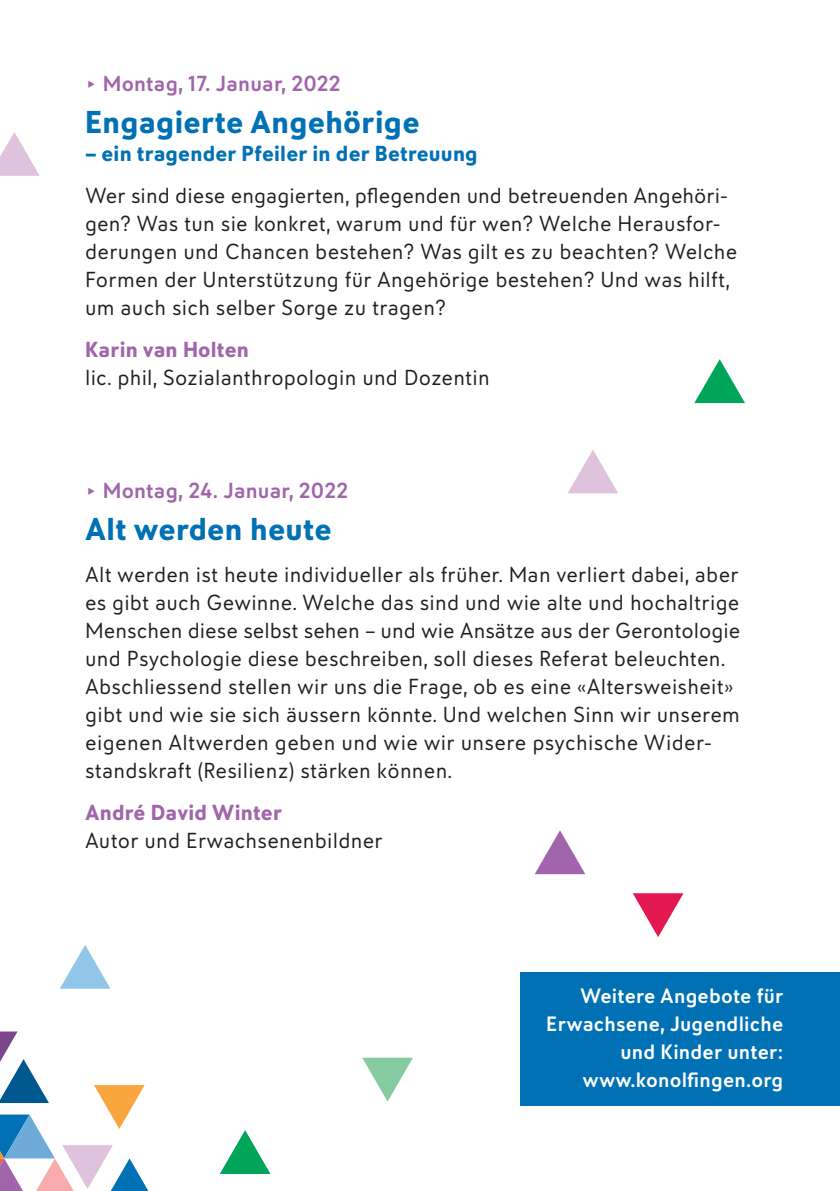
<style>
.page{position:relative;width:840px;height:1191px;background:#fff}
.page>*{position:absolute;margin:0;border:0;box-sizing:border-box;transform-origin:0 0}
.t1{font:700 32px "Infoma";letter-spacing:.01em;color:#0071b4}
.t2{font:22px/28px "Infoma";letter-spacing:.01em;color:#231f20}
.t3{font:600 22px "Infoma";letter-spacing:.01em;color:#a065aa}
.t4{font:700 22px "Infoma";letter-spacing:.01em;color:#0071b4}
.t5{font:700 22px "Infoma";letter-spacing:.01em;color:#a065aa}
.t6{font:600 21px/28px "Infoma";letter-spacing:.01em;color:#fff;text-align:right}
.s1{font-weight:400}
</style>
<div class="page">
<div style="left:520px;top:972px;width:319px;height:134px;background:#0071b4"></div>
<svg style="left:633px;top:893px;width:50px;height:44px"></svg>
<svg style="left:362px;top:1057px;width:50px;height:44px"></svg>
<svg style="left:60px;top:945px;width:50px;height:43px"></svg>
<svg style="left:535px;top:830px;width:50px;height:44px"></svg>
<svg style="left:220px;top:1130px;width:50px;height:44px"></svg>
<svg style="left:0;top:132px;width:40px;height:44px"></svg>
<svg style="left:0;top:1031px;width:148px;height:160px"></svg>
<svg style="left:568px;top:450px;width:50px;height:43px"></svg>
<svg style="left:694px;top:359px;width:50px;height:44px"></svg>
<p class="t3" style="left:85px;top:68px;width:257px"><span class="s1">►</span> Montag, 17. Januar, 2022</p>
<h1 class="t1" style="left:85px;top:100px;width:336px">Engagierte Angehörige</h1>
<p class="t4" style="left:85px;top:138px;width:394px">– ein tragender Pfeiler in der Betreuung</p>
<p class="t2" style="left:85px;top:181px;width:653px">Wer sind diese engagierten, pflegenden und betreuenden Angehöri&shy;gen? Was tun sie konkret, warum und für wen? Welche Herausfor&shy;derungen und Chancen bestehen? Was gilt es zu beachten? Welche Formen der Unterstützung für Angehörige bestehen? Und was hilft, um auch sich selber Sorge zu tragen?</p>
<p class="t5" style="left:85px;top:334px;width:165px">Karin van Holten</p>
<p class="t2" style="left:85px;top:363px;width:406px">lic. phil, Sozialanthropologin und Dozentin</p>
<p class="t3" style="left:85px;top:474px;width:264px"><span class="s1">►</span> Montag, 24. Januar, 2022</p>
<h1 class="t1" style="left:85px;top:506px;width:248px">Alt werden heute</h1>
<p class="t2" style="left:85px;top:559px;width:656px">Alt werden ist heute individueller als früher. Man verliert dabei, aber es gibt auch Gewinne. Welche das sind und wie alte und hochaltrige Menschen diese selbst sehen – und wie Ansätze aus der Gerontologie und Psychologie diese beschreiben, soll dieses Referat beleuchten.<br>Abschliessend stellen wir uns die Frage, ob es eine «Altersweisheit» gibt und wie sie sich äussern könnte. Und welchen Sinn wir unserem eigenen Altwerden geben und wie wir unsere psychische Wider&shy;standskraft (Resilienz) stärken können.</p>
<p class="t5" style="left:85px;top:796px;width:198px">André David Winter</p>
<p class="t2" style="left:85px;top:825px;width:299px">Autor und Erwachsenenbildner</p>
<p class="t6" style="left:546px;top:981px;width:238px">Weitere Angebote für<br>Erwachsene, Jugendliche und Kinder unter: www.konolfingen.org</p>
</div>
